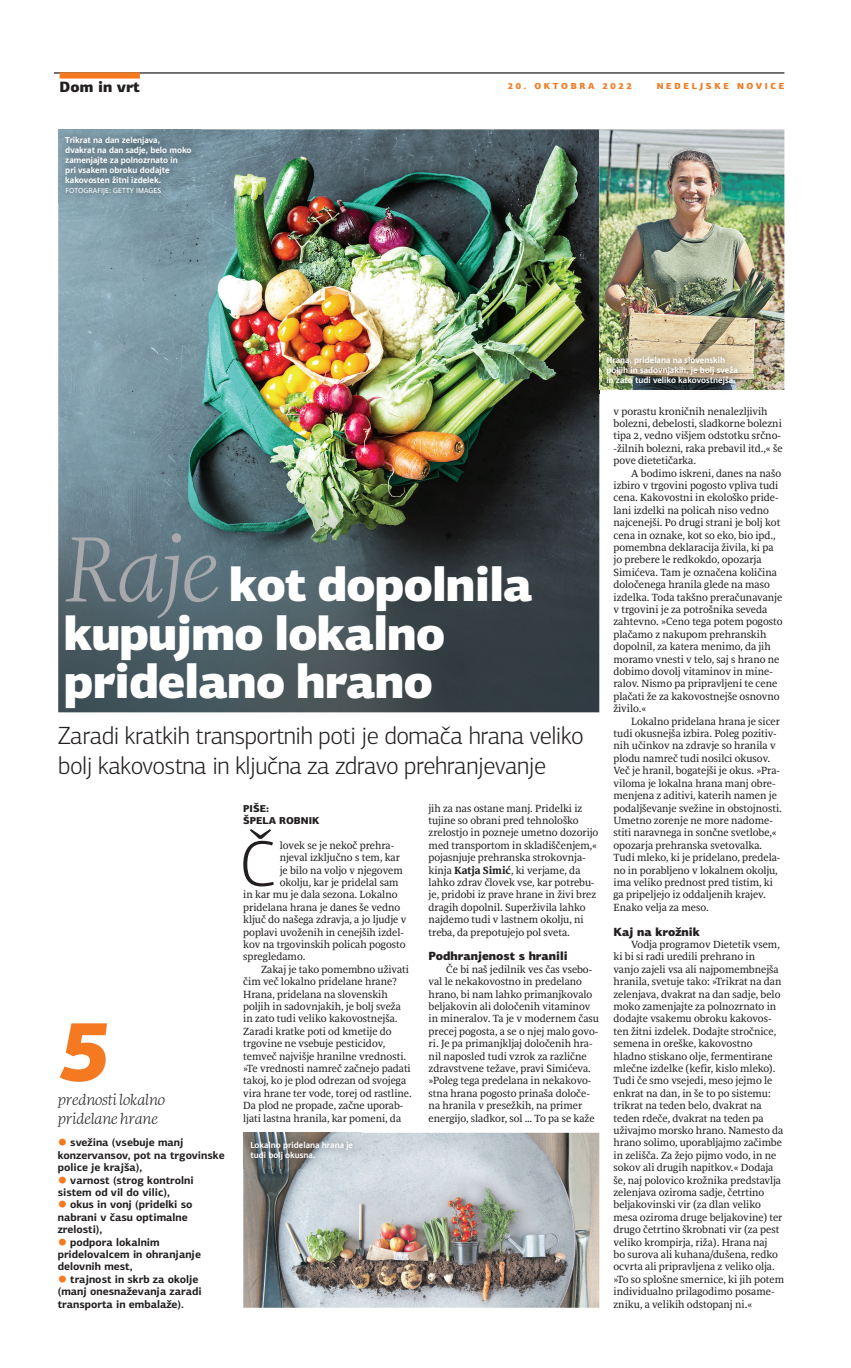
<style>
.page{position:relative;width:851px;height:1368px;background:#fff}
.page>*{position:absolute;margin:0;border:0;box-sizing:border-box;transform-origin:0 0}
.t1{font:italic 900 86.25px "PF Agora Sans Pro";color:#f47921}
.t2{font:300 65.12px "PF Agora Sans Pro";color:#231f20}
.t3{font:900 48.25px/48.2px "PF Agora Sans Pro";letter-spacing:-.02em;color:#fff}
.t4{font:300 25px/30px "PF Agora Sans Pro";letter-spacing:-.02em;color:#231f20}
.t5{font:italic 300 15px/18.8px "FF More Pro";letter-spacing:-.015em;color:#231f20}
.t6{font:900 15px "PF Agora Sans Pro";color:#231f20}
.t7{font:900 11.88px "PF Agora Sans Pro";color:#231f20}
.t8{font:700 11px/12.4px "PF Agora Sans Pro";color:#231f20}
.t9{font:10.62px/12.4px "Delo Text";color:#231f20}
.t10{font:900 10px/12.4px "PF Agora Sans Pro";color:#231f20}
.t11{font:700 8.75px/10px "Delo S";color:#fff}
.t12{font:900 8.75px "PF Agora Sans Pro";letter-spacing:.3em;color:#f47921}
.t13{font:7.5px "Delo S";letter-spacing:.01em;color:#fff}
.s1{font-family:"FF More Pro";font-weight:300;font-style:italic;font-size:88.12px;color:#a8a9ad}
.s2{font-weight:700}
.s3{font-weight:900;color:#f47921}
</style>
<div class="page">
<hr style="left:54px;top:72px;width:730px;height:2px;background:#231f20">
<div style="left:60px;top:72px;width:80px;height:7px;background:#f47921"></div>
<img style="left:58px;top:129px;width:541px;height:583px">
<img style="left:243px;top:1133px;width:356px;height:174px">
<img style="left:58px;top:129px;width:142px;height:75px">
<img style="left:243px;top:1133px;width:119px;height:35px">
<img style="left:599px;top:129px;width:185px;height:261px">
<img style="left:597px;top:347px;width:3px;height:46px">
<img style="left:599px;top:347px;width:147px;height:43px">
<h3 class="t6" style="left:60px;top:77px;width:82px">Dom in vrt</h3>
<p class="t11" style="left:65px;top:136px;width:128px">Trikrat na dan zelenjava, dvakrat na dan sadje, belo moko zamenjajte za polnozrnato in<br>pri vsakem obroku dodajte kakovosten žitni izdelek.</p>
<p class="t13" style="left:65px;top:186px;width:97px">FOTOGRAFIJE: GETTY IMAGES</p>
<p class="t12" style="left:508px;top:80px;width:125px">20. OKTOBRA 2022</p>
<p class="t12" style="left:656px;top:80px;width:129px">NEDELJSKE NOVICE</p>
<p class="t11" style="left:606px;top:355px;width:133px">Hrana, pridelana na slovenskih poljih in sadovnjakih, je bolj sveža in zato tudi veliko kakovostnejša.</p>
<h3 class="t3" style="left:64px;top:560px;width:471px"><span class="s1">Raje</span> kot dopolnila kupujmo lokalno pridelano hrano</h3>
<h3 class="t4" style="left:58px;top:720px;width:527px">Zaradi kratkih transportnih poti je domača hrana veliko bolj kakovostna in ključna za zdravo prehranjevanje</h3>
<p class="t10" style="left:243px;top:802px;width:78px">PIŠE:<br>ŠPELA ROBNIK</p>
<h2 class="t2" style="left:239px;top:826px;width:39px">Č</h2>
<p class="t9" style="left:280px;top:839px;width:116px">lovek se je nekoč prehra-</p>
<p class="t9" style="left:428px;top:802px;width:171px">jih za nas ostane manj. Pridelki iz tujine so obrani pred tehnološko zrelostjo in pozneje umetno dozorijo med transportom in skladiščenjem,« pojasnjuje prehranska strokovnja&shy;kinja <span class="s2">Katja Simić</span>, ki verjame, da lahko zdrav človek vse, kar potrebu&shy;je, pridobi iz prave hrane in živi brez dragih dopolnil. Superživila lahko najdemo tudi v lastnem okolju, ni treba, da prepotujejo pol sveta.</p>
<p class="t7" style="left:428px;top:948px;width:141px">Podhranjenost s hranili</p>
<p class="t9" style="left:428px;top:963px;width:172px;text-indent:18px">Če bi naš jedilnik ves čas vsebo&shy;val le nekakovostno in predelano hrano, bi nam lahko primanjkovalo beljakovin ali določenih vitaminov in mineralov. Ta je v modernem času precej pogosta, a se o njej malo govo&shy;ri. Je pa primanjkljaj določenih hra&shy;nil naposled tudi vzrok za različne zdravstvene težave, pravi Simićeva. »Poleg tega predelana in nekakovo&shy;stna hrana pogosto prinaša določe&shy;na hranila v presežkih, na primer energijo, sladkor, sol … To pa se kaže</p>
<p class="t9" style="left:280px;top:851px;width:122px">njeval izključno s tem, kar</p>
<p class="t9" style="left:280px;top:864px;width:125px">je bilo na voljo v njegovem</p>
<p class="t9" style="left:280px;top:876px;width:120px">okolju, kar je pridelal sam</p>
<p class="t9" style="left:243px;top:888px;width:156px">in kar mu je dala sezona. Lokalno</p>
<p class="t9" style="left:243px;top:901px;width:158px">pridelana hrana je danes še vedno</p>
<p class="t9" style="left:243px;top:913px;width:165px">ključ do našega zdravja, a jo ljudje v</p>
<p class="t9" style="left:243px;top:926px;width:162px">poplavi uvoženih in cenejših izdel-</p>
<p class="t9" style="left:243px;top:938px;width:164px">kov na trgovinskih policah pogosto</p>
<p class="t9" style="left:243px;top:950px;width:64px">spregledamo.</p>
<p class="t9" style="left:261px;top:963px;width:149px">Zakaj je tako pomembno uživati</p>
<p class="t9" style="left:243px;top:975px;width:155px">čim več lokalno pridelane hrane?</p>
<p class="t9" style="left:243px;top:988px;width:146px">Hrana, pridelana na slovenskih</p>
<p class="t9" style="left:243px;top:1000px;width:159px">poljih in sadovnjakih, je bolj sveža</p>
<p class="t9" style="left:243px;top:1012px;width:156px">in zato tudi veliko kakovostnejša.</p>
<p class="t9" style="left:243px;top:1025px;width:150px">Zaradi kratke poti od kmetije do</p>
<p class="t9" style="left:243px;top:1037px;width:143px">trgovine ne vsebuje pesticidov,</p>
<p class="t9" style="left:243px;top:1050px;width:164px">temveč najvišje hranilne vrednosti.</p>
<p class="t9" style="left:243px;top:1062px;width:169px">»Te vrednosti namreč začnejo padati</p>
<p class="t9" style="left:243px;top:1074px;width:164px">takoj, ko je plod odrezan od svojega</p>
<p class="t9" style="left:243px;top:1087px;width:170px">vira hrane ter vode, torej od rastline.</p>
<p class="t9" style="left:243px;top:1099px;width:161px">Da plod ne propade, začne uporab-</p>
<p class="t9" style="left:243px;top:1112px;width:159px">ljati lastna hranila, kar pomeni, da</p>
<h1 class="t1" style="left:58px;top:994px;width:53px">5</h1>
<h3 class="t5" style="left:58px;top:1090px;width:109px">prednosti lokalno pridelane hrane</h3>
<p class="t8" style="left:58px;top:1136px;width:168px"><span class="s3">●</span> svežina (vsebuje manj konzervansov, pot na trgovinske police je krajša),</p>
<p class="t8" style="left:58px;top:1173px;width:137px"><span class="s3">●</span> varnost (strog kontrolni sistem od vil do vilic),</p>
<p class="t8" style="left:58px;top:1198px;width:136px"><span class="s3">●</span> okus in vonj (pridelki so nabrani v času optimalne zrelosti),</p>
<p class="t8" style="left:58px;top:1235px;width:145px"><span class="s3">●</span> podpora lokalnim pridelovalcem in ohranjanje delovnih mest,</p>
<p class="t8" style="left:58px;top:1273px;width:145px"><span class="s3">●</span> trajnost in skrb za okolje (manj onesnaževanja zaradi transporta in embalaže).</p>
<p class="t11" style="left:250px;top:1141px;width:104px">Lokalno pridelana hrana je tudi bolj okusna.</p>
<p class="t9" style="left:613px;top:405px;width:171px">v porastu kroničnih nenalezljivih bolezni, debelosti, sladkorne bolezni tipa 2, vedno višjem odstotku srčno--žilnih bolezni, raka prebavil itd.,« še pove dietetičarka.</p>
<p class="t9" style="left:613px;top:467px;width:170px;text-indent:18px">A bodimo iskreni, danes na našo izbiro v trgovini pogosto vpliva tudi cena. Kakovostni in ekološko pride&shy;lani izdelki na policah niso vedno najcenejši. Po drugi strani je bolj kot cena in oznake, kot so eko, bio ipd., pomembna deklaracija živila, ki pa jo prebere le redkokdo, opozarja Simićeva. Tam je označena količina določenega hranila glede na maso izdelka. Toda takšno preračunavanje v trgovini je za potrošnika seveda zahtevno. »Ceno tega potem pogosto plačamo z nakupom prehranskih dopolnil, za katera menimo, da jih moramo vnesti v telo, saj s hrano ne dobimo dovolj vitaminov in mine&shy;ralov. Nismo pa pripravljeni te cene plačati že za kakovostnejše osnovno živilo.«</p>
<p class="t9" style="left:613px;top:715px;width:170px;text-indent:18px">Lokalno pridelana hrana je sicer tudi okusnejša izbira. Poleg pozitiv&shy;nih učinkov na zdravje so hranila v plodu namreč tudi nosilci okusov.<br>Več je hranil, bogatejši je okus. »Pra&shy;viloma je lokalna hrana manj obre&shy;menjena z aditivi, katerih namen je podaljševanje svežine in obstojnosti.<br>Umetno zorenje ne more nadome&shy;stiti naravnega in sončne svetlobe,« opozarja prehranska svetovalka.<br>Tudi mleko, ki je pridelano, predela&shy;no in porabljeno v lokalnem okolju, ima veliko prednost pred tistim, ki ga pripeljejo iz oddaljenih krajev.<br>Enako velja za meso.</p>
<p class="t7" style="left:613px;top:924px;width:88px">Kaj na krožnik</p>
<p class="t9" style="left:613px;top:938px;width:172px;text-indent:18px">Vodja programov Dietetik vsem, ki bi si radi uredili prehrano in<br>vanjo zajeli vsa ali najpomembnejša hranila, svetuje tako: »Trikrat na dan zelenjava, dvakrat na dan sadje, belo moko zamenjajte za polnozrnato in dodajte vsakemu obroku kakovos&shy;ten žitni izdelek. Dodajte stročnice, semena in oreške, kakovostno hladno stiskano olje, fermentirane mlečne izdelke (kefir, kislo mleko).<br>Tudi če smo vsejedi, meso jejmo le enkrat na dan, in še to po sistemu: trikrat na teden belo, dvakrat na teden rdeče, dvakrat na teden pa uživajmo morsko hrano. Namesto da hrano solimo, uporabljajmo začimbe in zelišča. Za žejo pijmo vodo, in ne sokov ali drugih napitkov.« Dodaja še, naj polovico krožnika predstavlja zelenjava oziroma sadje, četrtino beljakovinski vir (za dlan veliko mesa oziroma druge beljakovine) ter drugo četrtino škrobnati vir (za pest veliko krompirja, riža). Hrana naj<br>bo surova ali kuhana/dušena, redko ocvrta ali pripravljena z veliko olja. »To so splošne smernice, ki jih potem individualno prilagodimo posame&shy;zniku, a velikih odstopanj ni.«</p>
</div>
